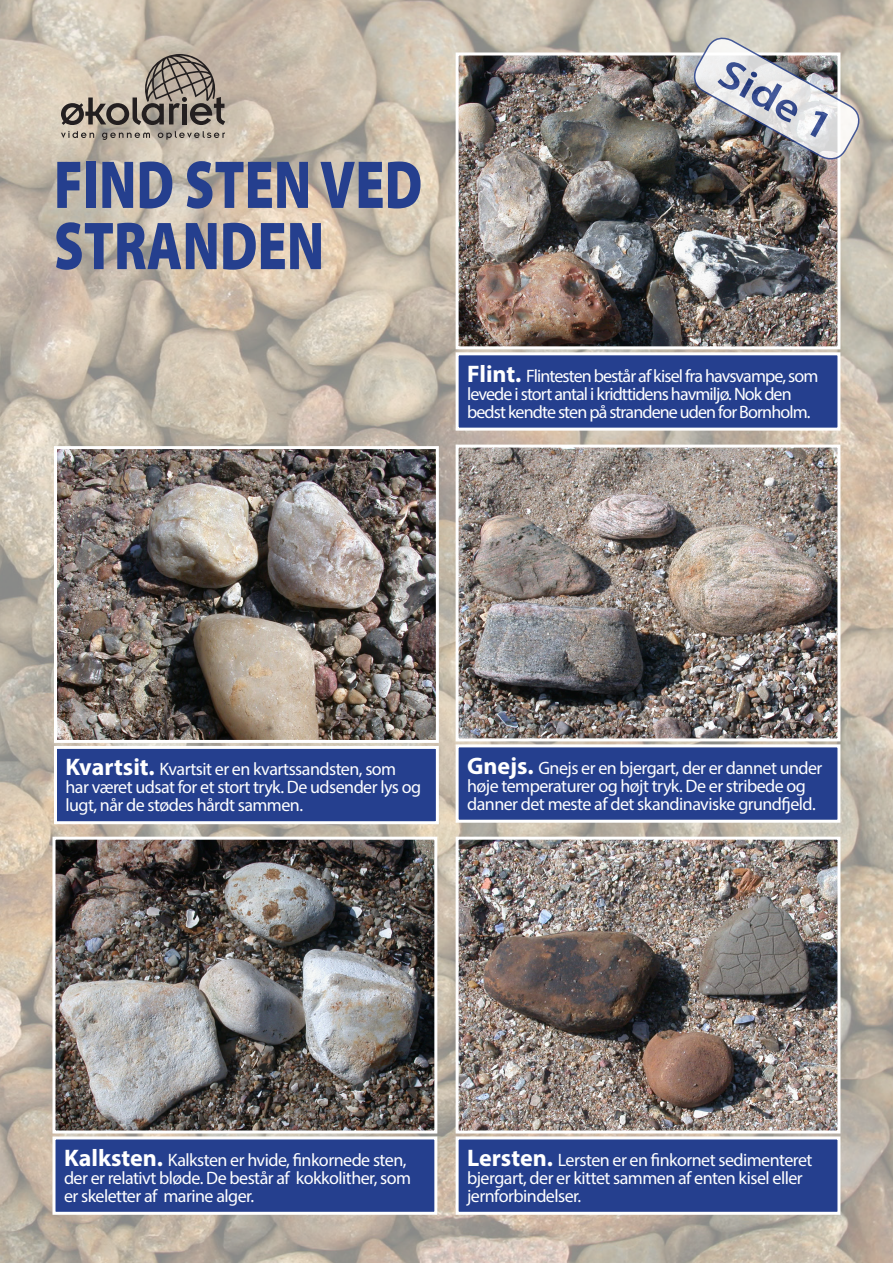
<style>
.page{position:relative;width:893px;height:1263px;background:#fff}
.page>*{position:absolute;margin:0;border:0;box-sizing:border-box;transform-origin:0 0}
.t1{font:900 68.4px/61.2px "Myriad Pro";color:#253f8e;scale:.78 1}
.t2{font:600 40.5px "Myriad Pro";color:#253f8e;scale:1.16 1}
.Brødtekst{font:18px/18px "Myriad Pro";letter-spacing:-.03em;color:#fff}
.Brødtekst-2{font:18px/18px "Myriad Pro";letter-spacing:-.05em;color:#fff}
.s1{font-weight:700;font-size:24px}
</style>
<div class="page">
<img style="left:0;top:0;width:893px;height:1263px">
<img style="left:460px;top:449px;width:376px;height:288px">
<div style="left:456px;top:445px;width:384px;height:296px;border:3px solid #fff"></div>
<div style="left:457px;top:746px;width:382px;height:75px;background:#253f8e"></div>
<div style="left:456px;top:744px;width:384px;height:79px;border:3px solid #fff"></div>
<img style="left:58px;top:450px;width:377px;height:289px">
<div style="left:54px;top:446px;width:385px;height:297px;border:3px solid #fff"></div>
<div style="left:56px;top:747px;width:381px;height:76px;background:#253f8e"></div>
<div style="left:54px;top:746px;width:385px;height:78px;border:3px solid #fff"></div>
<img style="left:56px;top:841px;width:377px;height:288px">
<div style="left:52px;top:837px;width:385px;height:296px;border:3px solid #fff"></div>
<div style="left:54px;top:1138px;width:382px;height:75px;background:#253f8e"></div>
<div style="left:52px;top:1136px;width:385px;height:79px;border:3px solid #fff"></div>
<img style="left:460px;top:841px;width:376px;height:288px">
<div style="left:456px;top:837px;width:384px;height:296px;border:3px solid #fff"></div>
<div style="left:457px;top:1138px;width:382px;height:75px;background:#253f8e"></div>
<div style="left:456px;top:1136px;width:384px;height:79px;border:3px solid #fff"></div>
<img style="left:460px;top:56px;width:376px;height:289px">
<div style="left:456px;top:52px;width:384px;height:297px;border:3px solid #fff"></div>
<div style="left:457px;top:354px;width:382px;height:75px;background:#253f8e"></div>
<div style="left:456px;top:352px;width:384px;height:79px;border:3px solid #fff"></div>
<svg style="left:61px;top:54px;width:164px;height:71px;background:#a3998d"></svg>
<svg style="left:61px;top:131px;width:33px;height:7px"></svg>
<svg style="left:102px;top:133px;width:48px;height:7px"></svg>
<svg style="left:158px;top:131px;width:67px;height:9px"></svg>
<img style="left:688px;top:32px;width:177px;height:133px">
<p class="t1" style="left:54px;top:152px;width:474px">FIND STEN VED<br>STRANDEN</p>
<h2 class="t2" style="left:734px;top:47px;width:107px;rotate:29deg">Side 1</h2>
<p class="Brødtekst-2" style="left:467px;top:366px;width:353px"><span class="s1">Flint.</span> Flintesten består af kisel fra havsvampe, som levede i stort antal i kridttidens havmiljø. Nok den bedst kendte sten på strandene uden for Bornholm.</p>
<p class="Brødtekst" style="left:66px;top:760px;width:357px"><span class="s1">Kvartsit.</span> Kvartsit er en kvartssandsten, som har været udsat for et stort tryk. De udsender lys og lugt, når de stødes hårdt sammen.</p>
<p class="Brødtekst" style="left:467px;top:759px;width:357px"><span class="s1">Gnejs.</span> Gnejs er en bjergart, der er dannet under høje temperaturer og højt tryk. De er stribede og danner det meste af det skandinaviske grundfjeld.</p>
<p class="Brødtekst" style="left:64px;top:1151px;width:349px"><span class="s1">Kalksten.</span> Kalksten er hvide, finkornede sten, der er relativt bløde. De består af kokkolither, som er skeletter af marine alger.</p>
<p class="Brødtekst" style="left:467px;top:1151px;width:347px"><span class="s1">Lersten.</span> Lersten er en finkornet sedimenteret bjergart, der er kittet sammen af enten kisel eller jernforbindelser.</p>
</div>
